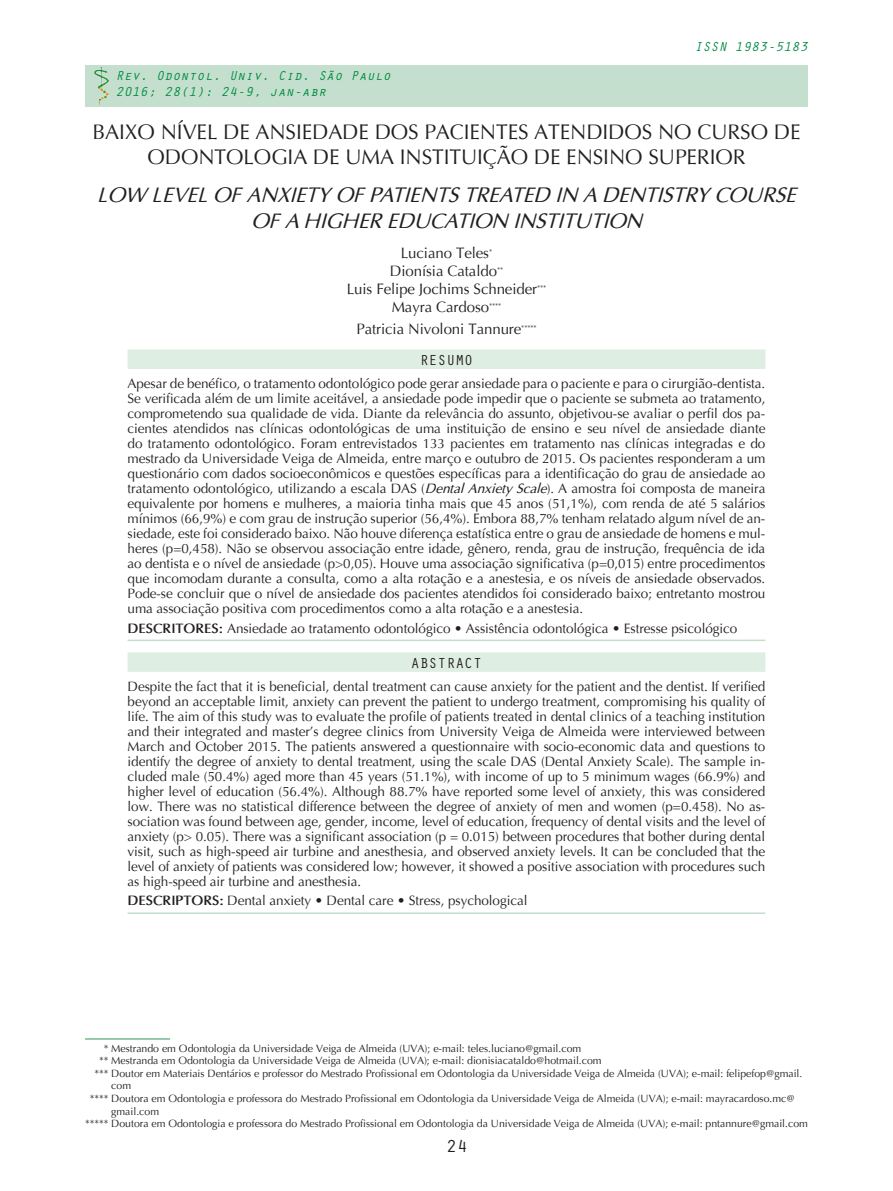
<style>
.page{position:relative;width:893px;height:1191px;background:#fff}
.page>*{position:absolute;margin:0;border:0;box-sizing:border-box;transform-origin:0 0}
.titulo_portugues{font:21px/25.2px "Optima";letter-spacing:-.005em;color:#231f20;text-align:center}
.Titulos_inglês{font:italic 21px/25.2px "Optima";letter-spacing:-.005em;color:#231f20;text-align:center}
.t1{font:18px "Orator Std";color:#231f20}
.assina{font:15px "Optima";letter-spacing:-.005em;color:#231f20}
.titulos_resumos{font:15px "Orator Std";letter-spacing:-.005em;color:#231f20}
.texto_capas{font:13.5px/15px "Optima";letter-spacing:-.005em;color:#231f20;text-align:justify}
.descritores{font:13.5px "Optima";letter-spacing:-.005em;color:#231f20}
.t2{font:italic 13.5px "Orator Std";color:#008b43}
.rodape{font:10.5px/12.6px "Optima";color:#231f20}
.s1{font-style:italic}
.s2{font-weight:700}
.s3{color:#fff}
</style>
<div class="page">
<div style="left:85px;top:65px;width:723px;height:41px;background:#c4dfcd"></div>
<img style="left:94px;top:67px;width:15px;height:37px">
<div style="left:128px;top:349px;width:637px;height:20px;background:#dfeee3"></div>
<hr style="left:128px;top:639px;width:637px;height:2px;background:#c4dfcd">
<div style="left:128px;top:652px;width:637px;height:20px;background:#dfeee3"></div>
<hr style="left:128px;top:912px;width:637px;height:2px;background:#c4dfcd">
<hr style="left:85px;top:1038px;width:85px;height:1px;background:#73b88f">
<p class="t2" style="left:116px;top:66px;width:277px">Rev. Odontol. Univ. Cid. São Paulo</p>
<p class="t2" style="left:116px;top:82px;width:212px">2016; 28(1): 24-9, jan-abr</p>
<p class="t2" style="left:694px;top:37px;width:115px">ISSN 1983-5183</p>
<p class="titulo_portugues" style="left:93px;top:120px;width:709px">BAIXO NÍVEL DE ANSIEDADE DOS PACIENTES ATENDIDOS NO CURSO DE<br>ODONTOLOGIA DE UMA INSTITUIÇÃO DE ENSINO SUPERIOR</p>
<p class="Titulos_inglês" style="left:97px;top:183px;width:700px">LOW LEVEL OF ANXIETY OF PATIENTS TREATED IN A DENTISTRY COURSE<br>OF A HIGHER EDUCATION INSTITUTION</p>
<p class="assina" style="left:401px;top:244px;width:93px">Luciano Teles<sup>*</sup></p>
<p class="assina" style="left:390px;top:262px;width:115px">Dionísia Cataldo<sup>**</sup></p>
<p class="assina" style="left:347px;top:280px;width:201px">Luis Felipe Jochims Schneider<sup>***</sup></p>
<p class="assina" style="left:392px;top:298px;width:111px">Mayra Cardoso<sup>****</sup></p>
<p class="assina" style="left:356px;top:319px;width:182px">Patricia Nivoloni Tannure<sup>*****</sup></p>
<p class="titulos_resumos" style="left:420px;top:349px;width:55px">RESUMO</p>
<p class="texto_capas" style="left:128px;top:376px;width:639px">Apesar de benéfico, o tratamento odontológico pode gerar ansiedade para o paciente e para o cirurgião-dentista.<br>Se verificada além de um limite aceitável, a ansiedade pode impedir que o paciente se submeta ao tratamento, comprometendo sua qualidade de vida. Diante da relevância do assunto, objetivou-se avaliar o perfil dos pa&shy;cientes atendidos nas clínicas odontológicas de uma instituição de ensino e seu nível de ansiedade diante do tratamento odontológico. Foram entrevistados 133 pacientes em tratamento nas clínicas integradas e do mestrado da Universidade Veiga de Almeida, entre março e outubro de 2015. Os pacientes responderam a um questionário com dados socioeconômicos e questões específicas para a identificação do grau de ansiedade ao tratamento odontológico, utilizando a escala DAS (<span class="s1">Dental Anxiety Scale</span>). A amostra foi composta de maneira equivalente por homens e mulheres, a maioria tinha mais que 45 anos (51,1%), com renda de até 5 salários mínimos (66,9%) e com grau de instrução superior (56,4%). Embora 88,7% tenham relatado algum nível de an&shy;siedade, este foi considerado baixo. Não houve diferença estatística entre o grau de ansiedade de homens e mul&shy;heres (p=0,458). Não se observou associação entre idade, gênero, renda, grau de instrução, frequência de ida ao dentista e o nível de ansiedade (p&gt;0,05). Houve uma associação significativa (p=0,015) entre procedimentos que incomodam durante a consulta, como a alta rotação e a anestesia, e os níveis de ansiedade observados.<br>Pode-se concluir que o nível de ansiedade dos pacientes atendidos foi considerado baixo; entretanto mostrou uma associação positiva com procedimentos como a alta rotação e a anestesia.</p>
<p class="descritores" style="left:128px;top:619px;width:611px"><span class="s2">DESCRITORES:</span> Ansiedade ao tratamento odontológico • Assistência odontológica • Estresse psicológico</p>
<p class="titulos_resumos" style="left:411px;top:652px;width:73px">ABSTRACT</p>
<p class="texto_capas" style="left:128px;top:679px;width:639px">Despite the fact that it is beneficial, dental treatment can cause anxiety for the patient and the dentist. If verified beyond an acceptable limit, anxiety can prevent the patient to undergo treatment, compromising his quality of life. The aim of this study was to evaluate the profile of patients treated in dental clinics of a teaching institution and their integrated and master’s degree clinics from University Veiga de Almeida were interviewed between March and October 2015. The patients answered a questionnaire with socio-economic data and questions to identify the degree of anxiety to dental treatment, using the scale DAS (Dental Anxiety Scale). The sample in&shy;cluded male (50.4%) aged more than 45 years (51.1%), with income of up to 5 minimum wages (66.9%) and higher level of education (56.4%). Although 88.7% have reported some level of anxiety, this was considered low. There was no statistical difference between the degree of anxiety of men and women (p=0.458). No as&shy;sociation was found between age, gender, income, level of education, frequency of dental visits and the level of anxiety (p&gt; 0.05). There was a significant association (p = 0.015) between procedures that bother during dental visit, such as high-speed air turbine and anesthesia, and observed anxiety levels. It can be concluded that the level of anxiety of patients was considered low; however, it showed a positive association with procedures such as high-speed air turbine and anesthesia.</p>
<p class="descritores" style="left:128px;top:892px;width:401px"><span class="s2">DESCRIPTORS:</span> Dental anxiety • Dental care • Stress, psychological</p>
<p class="rodape" style="left:85px;top:1042px;width:498px"><span class="s3">****</span>* Mestrando em Odontologia da Universidade Veiga de Almeida (UVA); e-mail: teles.luciano@gmail.com</p>
<p class="rodape" style="left:85px;top:1054px;width:518px"><span class="s3">***</span>** Mestranda em Odontologia da Universidade Veiga de Almeida (UVA); e-mail: dionisiacataldo@hotmail.com</p>
<p class="rodape" style="left:111px;top:1067px;width:693px;text-indent:-26px"><span class="s3">**</span>*** Doutor em Materiais Dentários e professor do Mestrado Profissional em Odontologia da Universidade Veiga de Almeida (UVA); e-mail: felipefop@gmail. com</p>
<p class="rodape" style="left:111px;top:1092px;width:685px;text-indent:-26px"><span class="s3">*</span>**** Doutora em Odontologia e professora do Mestrado Profissional em Odontologia da Universidade Veiga de Almeida (UVA); e-mail: mayracardoso.mc@ gmail.com</p>
<p class="rodape" style="left:85px;top:1117px;width:724px">***** Doutora em Odontologia e professora do Mestrado Profissional em Odontologia da Universidade Veiga de Almeida (UVA); e-mail: pntannure@gmail.com</p>
<p class="t1" style="left:446px;top:1133px;width:23px">24</p>
</div>
